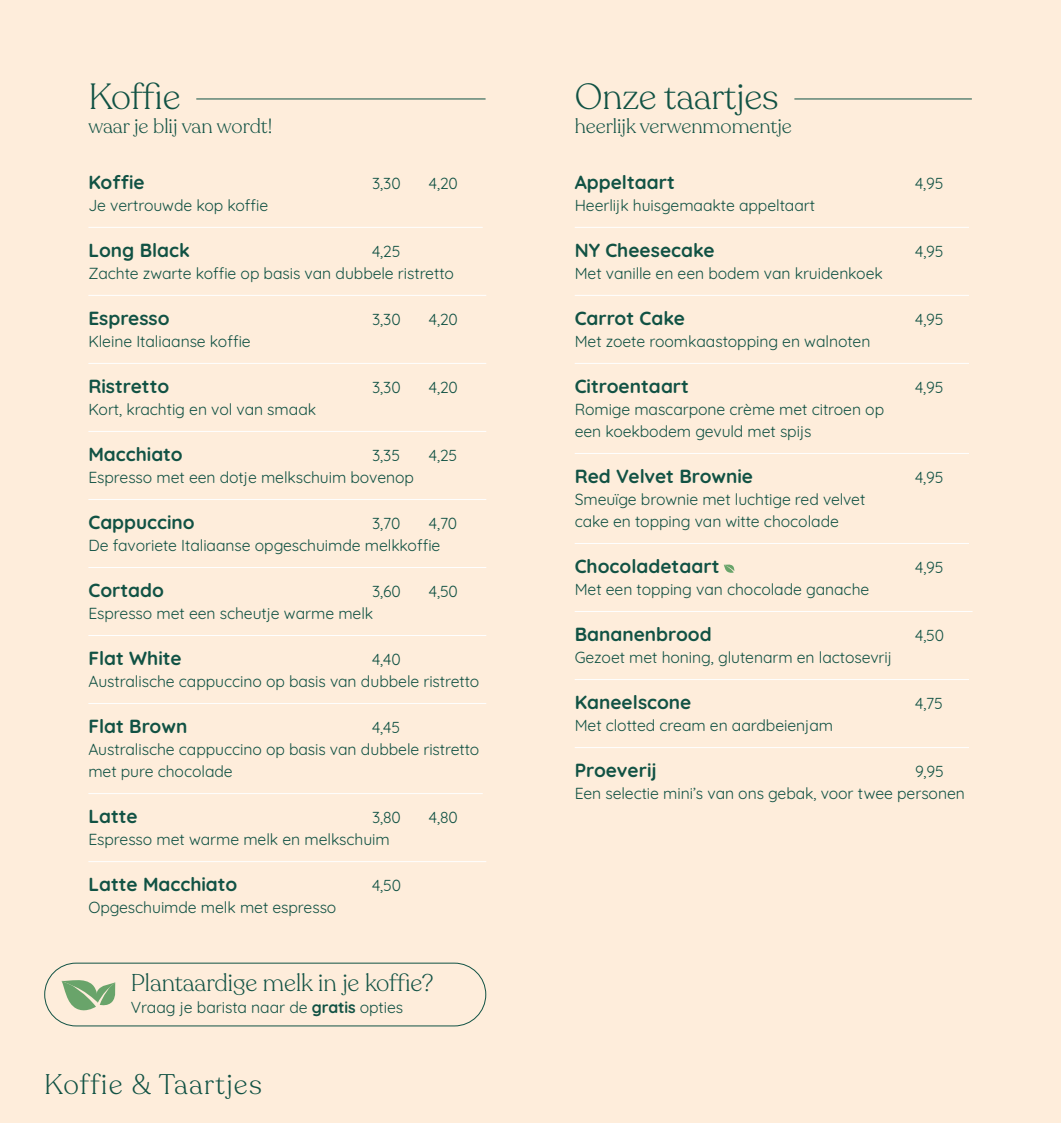
<style>
.page{position:relative;width:1061px;height:1123px;background:#fff}
.page>*{position:absolute;margin:0;border:0;box-sizing:border-box;transform-origin:0 0}
.t1{font:300 36px "Recoleta";color:#115244}
.t2{font:300 28px "Recoleta";letter-spacing:.05em;color:#115244}
.t3{font:300 24px "Recoleta";color:#115244}
.t4{font:300 20px "Recoleta";color:#115244}
.t5{font:700 19px "Quicksand";color:#115244}
.t6{font:16px/22px "Quicksand";letter-spacing:-.005em;color:#115244}
.s1{font-weight:700}
</style>
<div class="page">
<div style="left:0;top:0;width:1060px;height:1123px;background:#feeddb"></div>
<hr style="left:196px;top:98px;width:289px;height:1px;background:#115244">
<hr style="left:88px;top:227px;width:394px;height:1px;background:#fff">
<hr style="left:88px;top:295px;width:398px;height:1px;background:#fff">
<hr style="left:88px;top:363px;width:398px;height:1px;background:#fff">
<hr style="left:88px;top:431px;width:398px;height:1px;background:#fff">
<hr style="left:88px;top:499px;width:398px;height:1px;background:#fff">
<hr style="left:88px;top:567px;width:398px;height:1px;background:#fff">
<hr style="left:88px;top:635px;width:398px;height:1px;background:#fff">
<hr style="left:88px;top:703px;width:398px;height:1px;background:#fff">
<hr style="left:88px;top:793px;width:394px;height:1px;background:#fff">
<hr style="left:88px;top:861px;width:398px;height:1px;background:#fff">
<hr style="left:794px;top:98px;width:177px;height:1px;background:#115244">
<hr style="left:574px;top:227px;width:394px;height:1px;background:#fff">
<hr style="left:574px;top:295px;width:394px;height:1px;background:#fff">
<hr style="left:574px;top:363px;width:394px;height:1px;background:#fff">
<hr style="left:574px;top:453px;width:394px;height:1px;background:#fff">
<hr style="left:574px;top:543px;width:394px;height:1px;background:#fff">
<svg style="left:724px;top:564px;width:10px;height:9px"></svg>
<hr style="left:574px;top:611px;width:398px;height:1px;background:#fff">
<hr style="left:574px;top:679px;width:394px;height:1px;background:#fff">
<hr style="left:574px;top:747px;width:394px;height:1px;background:#fff">
<div style="left:44px;top:962px;width:442px;height:64px;border:1px solid #115244;border-radius:31px"></div>
<svg style="left:62px;top:980px;width:54px;height:31px"></svg>
<h1 class="t1" style="left:88px;top:74px;width:93px">Koffie</h1>
<p class="t4" style="left:88px;top:113px;width:185px">waar je blij van wordt!</p>
<p class="t5" style="left:88px;top:167px;width:58px">Koffie</p>
<p class="t6" style="left:372px;top:170px;width:30px">3,30</p>
<p class="t6" style="left:429px;top:170px;width:31px">4,20</p>
<p class="t6" style="left:88px;top:192px;width:181px">Je vertrouwde kop koffie</p>
<p class="t5" style="left:88px;top:235px;width:103px">Long Black</p>
<p class="t6" style="left:88px;top:238px;width:367px;text-indent:283px">4,25<br>Zachte zwarte koffie op basis van dubbele ristretto</p>
<p class="t5" style="left:88px;top:303px;width:83px">Espresso</p>
<p class="t6" style="left:372px;top:306px;width:30px">3,30</p>
<p class="t6" style="left:429px;top:306px;width:31px">4,20</p>
<p class="t6" style="left:88px;top:328px;width:164px">Kleine Italiaanse koffie</p>
<p class="t5" style="left:88px;top:371px;width:82px">Ristretto</p>
<p class="t6" style="left:372px;top:374px;width:30px">3,30</p>
<p class="t6" style="left:429px;top:374px;width:31px">4,20</p>
<p class="t6" style="left:88px;top:396px;width:229px">Kort, krachtig en vol van smaak</p>
<p class="t5" style="left:88px;top:439px;width:96px">Macchiato</p>
<p class="t6" style="left:372px;top:442px;width:29px">3,35</p>
<p class="t6" style="left:429px;top:442px;width:30px">4,25</p>
<p class="t6" style="left:88px;top:464px;width:327px">Espresso met een dotje melkschuim bovenop</p>
<p class="t5" style="left:88px;top:507px;width:108px">Cappuccino</p>
<p class="t6" style="left:372px;top:510px;width:30px">3,70</p>
<p class="t6" style="left:88px;top:510px;width:370px;text-indent:340px">4,70<br>De favoriete Italiaanse opgeschuimde melkkoffie</p>
<p class="t5" style="left:88px;top:575px;width:77px">Cortado</p>
<p class="t6" style="left:372px;top:578px;width:30px">3,60</p>
<p class="t6" style="left:429px;top:578px;width:30px">4,50</p>
<p class="t6" style="left:88px;top:600px;width:286px">Espresso met een scheutje warme melk</p>
<p class="t5" style="left:88px;top:643px;width:95px">Flat White</p>
<p class="t6" style="left:88px;top:646px;width:392px;text-indent:283px">4,40<br>Australische cappuccino op basis van dubbele ristretto</p>
<p class="t5" style="left:88px;top:711px;width:100px">Flat Brown</p>
<p class="t6" style="left:88px;top:714px;width:392px;text-indent:283px">4,45<br>Australische cappuccino op basis van dubbele ristretto met pure chocolade</p>
<p class="t5" style="left:88px;top:801px;width:51px">Latte</p>
<p class="t6" style="left:372px;top:804px;width:30px">3,80</p>
<p class="t6" style="left:429px;top:804px;width:30px">4,80</p>
<p class="t6" style="left:88px;top:826px;width:303px">Espresso met warme melk en melkschuim</p>
<p class="t5" style="left:88px;top:869px;width:150px">Latte Macchiato</p>
<p class="t6" style="left:372px;top:872px;width:30px">4,50</p>
<p class="t6" style="left:88px;top:894px;width:249px">Opgeschuimde melk met espresso</p>
<h3 class="t3" style="left:131px;top:968px;width:304px">Plantaardige melk in je koffie?</h3>
<p class="t6" style="left:131px;top:994px;width:274px">Vraag je barista naar de <span class="s1">gratis</span> opties</p>
<h2 class="t2" style="left:44px;top:1067px;width:219px">Koffie &amp; Taartjes</h2>
<h1 class="t1" style="left:574px;top:74px;width:205px">Onze taartjes</h1>
<p class="t4" style="left:574px;top:113px;width:218px">heerlijk verwenmomentje</p>
<p class="t5" style="left:574px;top:167px;width:102px">Appeltaart</p>
<p class="t6" style="left:914px;top:170px;width:30px">4,95</p>
<p class="t6" style="left:574px;top:192px;width:242px">Heerlijk huisgemaakte appeltaart</p>
<p class="t5" style="left:574px;top:235px;width:141px">NY Cheesecake</p>
<p class="t6" style="left:914px;top:238px;width:30px">4,95</p>
<p class="t6" style="left:574px;top:260px;width:309px">Met vanille en een bodem van kruidenkoek</p>
<p class="t5" style="left:574px;top:303px;width:112px">Carrot Cake</p>
<p class="t6" style="left:914px;top:306px;width:30px">4,95</p>
<p class="t6" style="left:574px;top:328px;width:297px">Met zoete roomkaastopping en walnoten</p>
<p class="t5" style="left:574px;top:371px;width:116px">Citroentaart</p>
<p class="t6" style="left:914px;top:374px;width:30px">4,95</p>
<p class="t6" style="left:574px;top:396px;width:311px">Romige mascarpone crème met citroen op een koekbodem gevuld met spijs</p>
<p class="t5" style="left:574px;top:461px;width:180px">Red Velvet Brownie</p>
<p class="t6" style="left:914px;top:464px;width:30px">4,95</p>
<p class="t6" style="left:574px;top:486px;width:292px">Smeuïge brownie met luchtige red velvet cake en topping van witte chocolade</p>
<p class="t5" style="left:574px;top:551px;width:146px">Chocoladetaart</p>
<p class="t6" style="left:914px;top:554px;width:30px">4,95</p>
<p class="t6" style="left:574px;top:576px;width:296px">Met een topping van chocolade ganache</p>
<p class="t5" style="left:574px;top:619px;width:138px">Bananenbrood</p>
<p class="t6" style="left:914px;top:622px;width:30px">4,50</p>
<p class="t6" style="left:574px;top:644px;width:319px">Gezoet met honing, glutenarm en lactosevrij</p>
<p class="t5" style="left:574px;top:687px;width:118px">Kaneelscone</p>
<p class="t6" style="left:914px;top:690px;width:29px">4,75</p>
<p class="t6" style="left:574px;top:712px;width:260px">Met clotted cream en aardbeienjam</p>
<p class="t5" style="left:574px;top:755px;width:84px">Proeverij</p>
<p class="t6" style="left:574px;top:758px;width:391px;text-indent:340px">9,95<br>Een selectie mini’s van ons gebak, voor twee personen</p>
</div>
